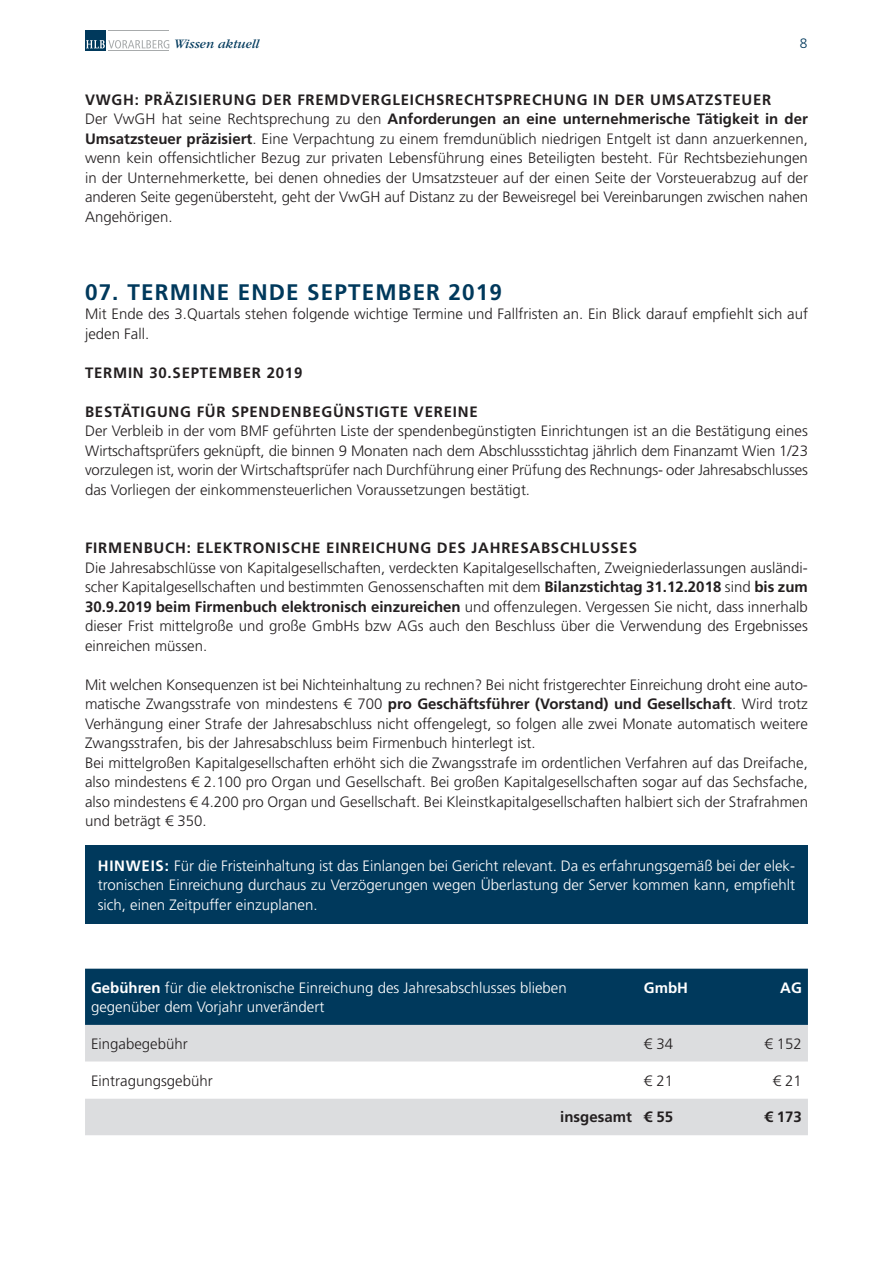
<style>
.page{position:relative;width:893px;height:1263px;background:#fff}
.page>*{position:absolute;margin:0;border:0;box-sizing:border-box;transform-origin:0 0}
.t1{font:700 22.5px "Frutiger LT Std";letter-spacing:.05em;color:#00395c}
.Lauftext{font:300 15px/19.5px "Frutiger LT Std";color:#231f20;text-align:justify}
.Lauftext-2{font:300 15px/19.5px "Frutiger LT Std";color:#fff;text-align:justify}
.Sub_Headline{font:700 15px "Frutiger LT Std";letter-spacing:.05em;color:#231f20}
.Lauftext_Tabelle{font:300 15px/19.5px "Frutiger LT Std";color:#fff}
.Lauftext_Tabelle-2{font:300 15px "Frutiger LT Std";color:#231f20}
.Lauftext_Tabelle-3{font:700 15px "Frutiger LT Std";color:#231f20}
.Lauftext_Tabelle-4{font:700 15px "Frutiger LT Std";color:#fff}
.t2{font:300 13.65px "Frutiger LT Std";color:#00395c}
.t3{font:italic 13.5px "Garamond";color:#00395c}
.s1{font-weight:700}
</style>
<div class="page">
<div style="left:85px;top:30px;width:21px;height:21px;background:#00395c"></div>
<hr style="left:109px;top:50px;width:60px;height:1px;background:#a8abac">
<hr style="left:109px;top:30px;width:60px;height:1px;background:#a8abac">
<svg style="left:86px;top:40px;width:83px;height:8px"></svg>
<div style="left:85px;top:969px;width:723px;height:56px;background:#00395c"></div>
<div style="left:85px;top:1025px;width:723px;height:110px;background:#dcdddf"></div>
<svg style="left:85px;top:1062px;width:723px;height:36px"></svg>
<div style="left:85px;top:846px;width:723px;height:78px;background:#00395c"></div>
<p class="t3" style="left:174px;top:37px;width:87px">Wissen aktuell</p>
<p class="t2" style="left:800px;top:36px;width:9px">8</p>
<p class="Sub_Headline" style="left:85px;top:91px;width:688px">VWGH: PRÄZISIERUNG DER FREMDVERGLEICHSRECHTSPRECHUNG IN DER UMSATZSTEUER</p>
<p class="Lauftext" style="left:85px;top:109px;width:724px">Der VwGH hat seine Rechtsprechung zu den <span class="s1">Anforderungen an eine unternehmerische Tätigkeit in der Umsatzsteuer präzisiert</span>. Eine Verpachtung zu einem fremdunüblich niedrigen Entgelt ist dann anzuerkennen, wenn kein offensichtlicher Bezug zur privaten Lebensführung eines Beteiligten besteht. Für Rechtsbeziehungen in der Unternehmerkette, bei denen ohnedies der Umsatzsteuer auf der einen Seite der Vorsteuerabzug auf der anderen Seite gegenübersteht, geht der VwGH auf Distanz zu der Beweisregel bei Vereinbarungen zwischen nahen Angehörigen.</p>
<p class="t1" style="left:85px;top:279px;width:418px">07. TERMINE ENDE SEPTEMBER 2019</p>
<p class="Lauftext" style="left:85px;top:304px;width:724px">Mit Ende des 3.Quartals stehen folgende wichtige Termine und Fallfristen an. Ein Blick darauf empfiehlt sich auf jeden Fall.</p>
<p class="Sub_Headline" style="left:85px;top:364px;width:219px">TERMIN 30.SEPTEMBER 2019</p>
<p class="Sub_Headline" style="left:85px;top:403px;width:394px">BESTÄTIGUNG FÜR SPENDENBEGÜNSTIGTE VEREINE</p>
<p class="Lauftext" style="left:85px;top:421px;width:724px">Der Verbleib in der vom BMF geführten Liste der spendenbegünstigten Einrichtungen ist an die Bestätigung eines Wirtschaftsprüfers geknüpft, die binnen 9 Monaten nach dem Abschlussstichtag jährlich dem Finanzamt Wien 1/23 vorzulegen ist, worin der Wirtschaftsprüfer nach Durchführung einer Prüfung des Rechnungs- oder Jahresabschlusses das Vorliegen der einkommensteuerlichen Voraussetzungen bestätigt.</p>
<p class="Sub_Headline" style="left:85px;top:539px;width:553px">FIRMENBUCH: ELEKTRONISCHE EINREICHUNG DES JAHRESABSCHLUSSES</p>
<p class="Lauftext" style="left:85px;top:558px;width:724px">Die Jahresabschlüsse von Kapitalgesellschaften, verdeckten Kapitalgesellschaften, Zweigniederlassungen ausländi&shy;scher Kapitalgesellschaften und bestimmten Genossenschaften mit dem <span class="s1">Bilanzstichtag 31.12.2018</span> sind <span class="s1">bis zum 30.9.2019 beim Firmenbuch elektronisch einzureichen</span> und offenzulegen. Vergessen Sie nicht, dass innerhalb dieser Frist mittelgroße und große GmbHs bzw AGs auch den Beschluss über die Verwendung des Ergebnisses einreichen müssen.</p>
<p class="Lauftext" style="left:85px;top:675px;width:724px">Mit welchen Konsequenzen ist bei Nichteinhaltung zu rechnen? Bei nicht fristgerechter Einreichung droht eine auto&shy;matische Zwangsstrafe von mindestens € 700 <span class="s1">pro Geschäftsführer (Vorstand) und Gesellschaft</span>. Wird trotz Verhängung einer Strafe der Jahresabschluss nicht offengelegt, so folgen alle zwei Monate automatisch weitere Zwangsstrafen, bis der Jahresabschluss beim Firmenbuch hinterlegt ist.</p>
<p class="Lauftext" style="left:85px;top:753px;width:724px">Bei mittelgroßen Kapitalgesellschaften erhöht sich die Zwangsstrafe im ordentlichen Verfahren auf das Dreifache, also mindestens € 2.100 pro Organ und Gesellschaft. Bei großen Kapitalgesellschaften sogar auf das Sechsfache, also mindestens € 4.200 pro Organ und Gesellschaft. Bei Kleinstkapitalgesellschaften halbiert sich der Strafrahmen und beträgt € 350.</p>
<p class="Lauftext-2" style="left:98px;top:856px;width:699px"><span class="s1">HINWEIS:</span> Für die Fristeinhaltung ist das Einlangen bei Gericht relevant. Da es erfahrungsgemäß bei der elek&shy;tronischen Einreichung durchaus zu Verzögerungen wegen Überlastung der Server kommen kann, empfiehlt sich, einen Zeitpuffer einzuplanen.</p>
<p class="Lauftext_Tabelle" style="left:91px;top:978px;width:477px"><span class="s1">Gebühren</span> für die elektronische Einreichung des Jahresabschlusses blieben gegenüber dem Vorjahr unverändert</p>
<p class="Lauftext_Tabelle-4" style="left:644px;top:979px;width:46px">GmbH</p>
<p class="Lauftext_Tabelle-4" style="left:780px;top:979px;width:23px">AG</p>
<p class="Lauftext_Tabelle-2" style="left:91px;top:1035px;width:98px">Eingabegebühr</p>
<p class="Lauftext_Tabelle-2" style="left:644px;top:1035px;width:31px">€ 34</p>
<p class="Lauftext_Tabelle-2" style="left:764px;top:1035px;width:39px">€ 152</p>
<p class="Lauftext_Tabelle-2" style="left:91px;top:1072px;width:123px">Eintragungsgebühr</p>
<p class="Lauftext_Tabelle-2" style="left:644px;top:1072px;width:31px">€ 21</p>
<p class="Lauftext_Tabelle-2" style="left:773px;top:1072px;width:31px">€ 21</p>
<p class="Lauftext_Tabelle-3" style="left:560px;top:1108px;width:73px">insgesamt</p>
<p class="Lauftext_Tabelle-3" style="left:644px;top:1108px;width:31px">€ 55</p>
<p class="Lauftext_Tabelle-3" style="left:764px;top:1108px;width:39px">€ 173</p>
</div>
